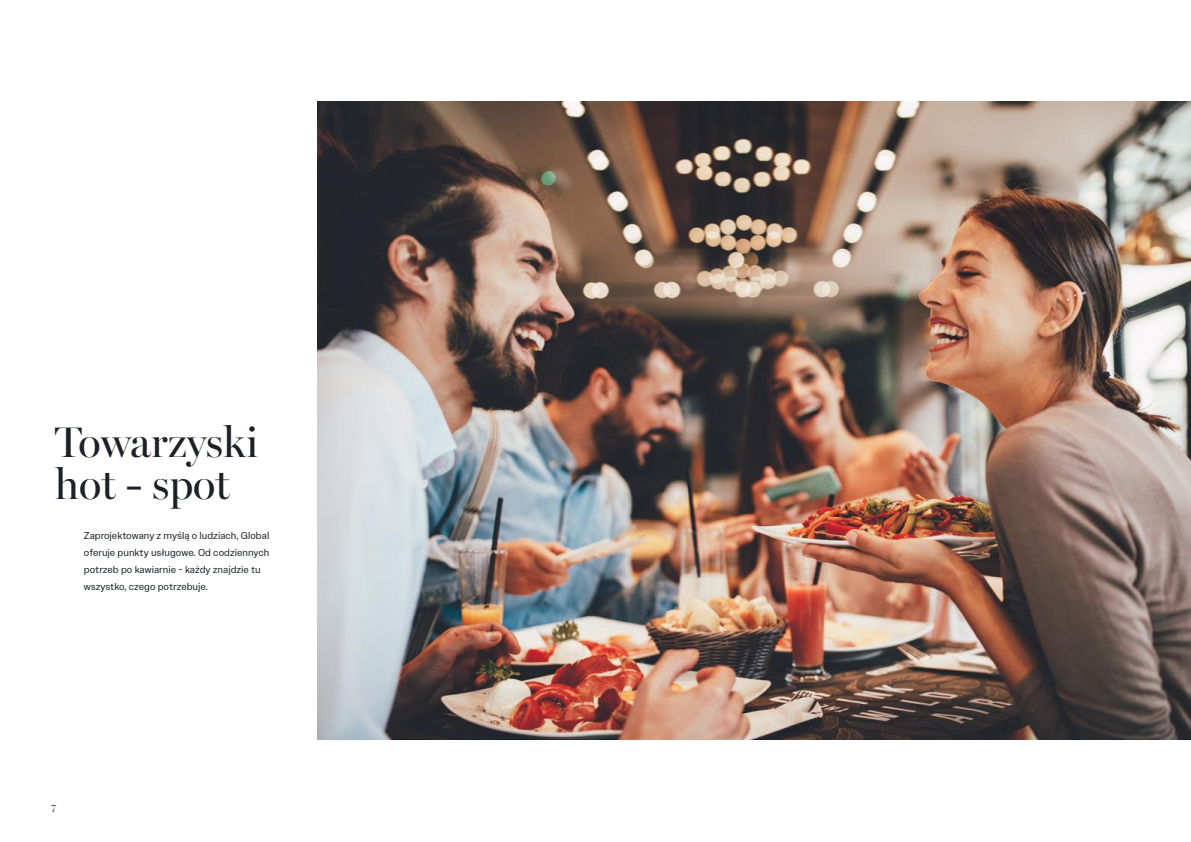
<style>
.page{position:relative;width:1191px;height:842px;background:#fff}
.page>*{position:absolute;margin:0;border:0;box-sizing:border-box;transform-origin:0 0}
.t1{font:43px/42px "Miller Banner";color:#1d2127}
.t2{font:10px/17px "Owners Text";color:#1d2127}
.t3{font:10px "Miller Banner";color:#4a3438}
</style>
<div class="page">
<img style="left:317px;top:102px;width:874px;height:638px">
<h1 class="t1" style="left:55px;top:418px;width:205px">Towarzyski hot - spot</h1>
<p class="t2" style="left:84px;top:527px;width:187px">Zaprojektowany z myślą o ludziach, Global oferuje punkty usługowe. Od codziennych potrzeb po kawiarnie - każdy znajdzie tu wszystko, czego potrzebuje.</p>
<p class="t3" style="left:51px;top:799px;width:6px">7</p>
</div>
